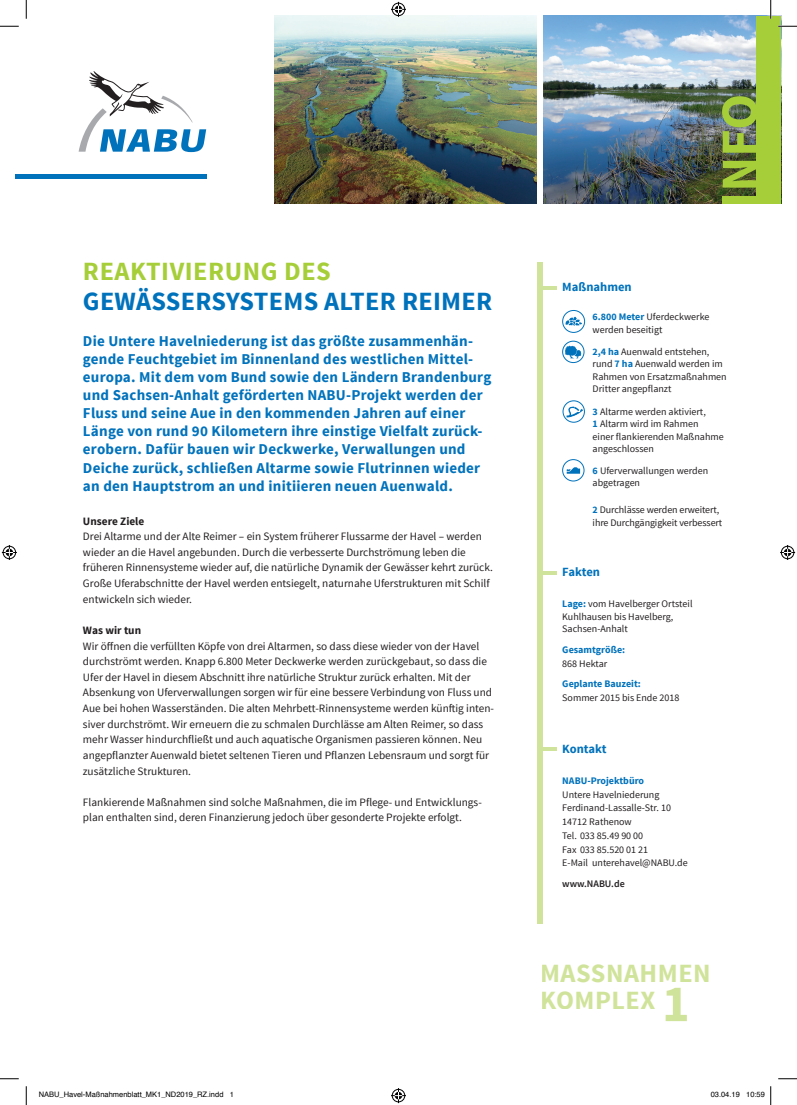
<style>
.page{position:relative;width:797px;height:1105px;background:#fff}
.page>*{position:absolute;margin:0;border:0;box-sizing:border-box;transform-origin:0 0}
.t1{font:700 52.5px "Source Sans Pro";color:#a6ce39}
.t2{font:700 26.25px "Source Sans Pro";letter-spacing:.01em;color:#0072bc}
.t3{font:700 26.25px/26.2px "Source Sans Pro";letter-spacing:.02em;color:#d0e39a}
.t4{font:700 26.25px "Source Sans Pro";letter-spacing:.02em;color:#a6ce39}
.t5{font:700 15px/18.1px "Source Sans Pro";letter-spacing:.015em;color:#0072bc}
.t6{font:700 12.5px "Source Sans Pro";color:#0072bc}
.t7{font:11.25px/15.6px "Source Sans Pro";color:#231f20}
.t8{font:700 11.25px "Source Sans Pro";color:#231f20}
.t9{font:10px/12.5px "Source Sans Pro";color:#231f20}
.t10{font:700 10px "Source Sans Pro";color:#0072bc}
.t11{font:600 10px "Source Sans Pro";color:#231f20}
.t12{font:7.5px "Helvetica";color:#000}
.s1{font-weight:700;color:#0072bc}
.s2{font-size:52.5px}
</style>
<div class="page">
<img style="left:274px;top:16px;width:482px;height:187px">
<div style="left:537px;top:16px;width:5px;height:189px;background:#fff"></div>
<div style="left:756px;top:16px;width:25px;height:187px;background:#a6ce39"></div>
<div style="left:537px;top:262px;width:5px;height:662px;background:#d0e39a"></div>
<hr style="left:542px;top:286px;width:15px;height:3px;background:#d0e39a">
<hr style="left:542px;top:571px;width:15px;height:3px;background:#d0e39a">
<hr style="left:542px;top:747px;width:15px;height:4px;background:#d0e39a">
<svg style="left:565px;top:345px;width:16px;height:14px"></svg>
<div style="left:562px;top:341px;width:22px;height:22px;border:1px solid #0072bc;border-radius:50%"></div>
<svg style="left:564px;top:406px;width:19px;height:12px"></svg>
<div style="left:562px;top:400px;width:23px;height:23px;border:1px solid #0072bc;border-radius:50%"></div>
<svg style="left:566px;top:467px;width:14px;height:7px"></svg>
<div style="left:562px;top:459px;width:22px;height:22px;border:1px solid #0072bc;border-radius:50%"></div>
<svg style="left:565px;top:317px;width:17px;height:9px"></svg>
<div style="left:562px;top:310px;width:23px;height:23px;border:1px solid #0072bc;border-radius:50%"></div>
<svg style="left:79px;top:71px;width:127px;height:81px"></svg>
<div style="left:26px;top:174px;width:180px;height:5px;background:#0072bc"></div>
<div style="left:16px;top:174px;width:12px;height:5px;background:#0072bc"></div>
<svg style="left:0;top:25px;width:19px;height:2px"></svg>
<svg style="left:778px;top:25px;width:19px;height:2px"></svg>
<svg style="left:0;top:1078px;width:19px;height:1px"></svg>
<svg style="left:778px;top:1078px;width:19px;height:1px"></svg>
<svg style="left:25px;top:0;width:2px;height:19px"></svg>
<svg style="left:25px;top:1086px;width:2px;height:19px"></svg>
<svg style="left:770px;top:0;width:1px;height:19px"></svg>
<svg style="left:391px;top:2px;width:15px;height:15px"></svg>
<svg style="left:391px;top:1088px;width:15px;height:15px"></svg>
<svg style="left:2px;top:545px;width:15px;height:15px"></svg>
<svg style="left:780px;top:545px;width:15px;height:15px"></svg>
<svg style="left:770px;top:1086px;width:1px;height:19px"></svg>
<h2 class="t4" style="left:83px;top:255px;width:249px">REAKTIVIERUNG DES</h2>
<h2 class="t2" style="left:83px;top:285px;width:411px">GEWÄSSERSYSTEMS ALTER REIMER</h2>
<p class="t5" style="left:83px;top:332px;width:410px">Die Untere Havelniederung ist das größte zusammenhän&shy;gende Feuchtgebiet im Binnenland des westlichen Mittel&shy;europa. Mit dem vom Bund sowie den Ländern Brandenburg und Sachsen-Anhalt geförderten NABU-Projekt werden der Fluss und seine Aue in den kommenden Jahren auf einer Länge von rund 90 Kilometern ihre einstige Vielfalt zurück&shy;erobern. Dafür bauen wir Deckwerke, Verwallungen und Deiche zurück, schließen Altarme sowie Flutrinnen wieder an den Hauptstrom an und initiieren neuen Auenwald.</p>
<p class="t8" style="left:83px;top:513px;width:63px">Unsere Ziele</p>
<p class="t7" style="left:83px;top:529px;width:411px">Drei Altarme und der Alte Reimer – ein System früherer Flussarme der Havel – werden wieder an die Havel angebunden. Durch die verbesserte Durchströmung leben die früheren Rinnensysteme wieder auf, die natürliche Dynamik der Gewässer kehrt zurück.<br>Große Uferabschnitte der Havel werden entsiegelt, naturnahe Uferstrukturen mit Schilf entwickeln sich wieder.</p>
<p class="t8" style="left:83px;top:623px;width:60px">Was wir tun</p>
<p class="t7" style="left:83px;top:638px;width:412px">Wir öffnen die verfüllten Köpfe von drei Altarmen, so dass diese wieder von der Havel durchströmt werden. Knapp 6.800 Meter Deckwerke werden zurückgebaut, so dass die Ufer der Havel in diesem Abschnitt ihre natürliche Struktur zurück erhalten. Mit der Absenkung von Uferverwallungen sorgen wir für eine bessere Verbindung von Fluss und Aue bei hohen Wasserständen. Die alten Mehrbett-Rinnensysteme werden künftig inten&shy;siver durchströmt. Wir erneuern die zu schmalen Durchlässe am Alten Reimer, so dass mehr Wasser hindurchfließt und auch aquatische Organismen passieren können. Neu angepflanzter Auenwald bietet seltenen Tieren und Pflanzen Lebensraum und sorgt für zusätzliche Strukturen.</p>
<p class="t7" style="left:83px;top:794px;width:400px">Flankierende Maßnahmen sind solche Maßnahmen, die im Pflege- und Entwicklungs&shy;plan enthalten sind, deren Finanzierung jedoch über gesonderte Projekte erfolgt.</p>
<p class="t6" style="left:562px;top:278px;width:71px">Maßnahmen</p>
<h1 class="t1" style="left:705px;top:207px;width:115px;rotate:-90deg">INFO</h1>
<p class="t9" style="left:592px;top:311px;width:118px"><span class="s1">6.800 Meter</span> Uferdeckwerke werden beseitigt</p>
<p class="t9" style="left:592px;top:345px;width:136px"><span class="s1">2,4 ha</span> Auenwald entstehen, rund <span class="s1">7 ha</span> Auenwald werden im<br>Rahmen von Ersatzmaßnahmen<br>Dritter angepflanzt</p>
<p class="t9" style="left:592px;top:405px;width:132px"><span class="s1">3</span> Altarme werden aktiviert,<br><span class="s1">1</span> Altarm wird im Rahmen<br>einer flankierenden Maßnahme angeschlossen</p>
<p class="t9" style="left:592px;top:464px;width:117px"><span class="s1">6</span> Uferverwallungen werden abgetragen</p>
<p class="t9" style="left:592px;top:504px;width:131px"><span class="s1">2</span> Durchlässe werden erweitert, ihre Durchgängigkeit verbessert</p>
<p class="t6" style="left:562px;top:564px;width:39px">Fakten</p>
<p class="t9" style="left:562px;top:598px;width:132px"><span class="s1">Lage:</span> vom Havelberger Ortsteil<br>Kuhlhausen bis Havelberg,<br>Sachsen-Anhalt</p>
<p class="t10" style="left:562px;top:643px;width:64px">Gesamtgröße:</p>
<p class="t9" style="left:562px;top:657px;width:47px">868 Hektar</p>
<p class="t10" style="left:562px;top:677px;width:80px">Geplante Bauzeit:</p>
<p class="t9" style="left:562px;top:692px;width:119px">Sommer 2015 bis Ende 2018</p>
<p class="t6" style="left:562px;top:740px;width:46px">Kontakt</p>
<p class="t10" style="left:562px;top:774px;width:83px">NABU-Projektbüro</p>
<p class="t9" style="left:562px;top:787px;width:127px;line-height:13.8px">Untere Havelniederung<br>Ferdinand-Lassalle-Str. 10<br>14712 Rathenow<br>Tel. 033 85.49 90 00<br>Fax 033 85.520 01 21<br>E-Mail unterehavel@NABU.de</p>
<p class="t11" style="left:562px;top:877px;width:64px">www.NABU.de</p>
<h2 class="t3" style="left:540px;top:961px;width:172px">MASSNAHMEN<br>KOMPLEX <span class="s2">1</span></h2>
<p class="t12" style="left:39px;top:1089px;width:197px">NABU_Havel-Maßnahmenblatt_MK1_ND2019_RZ.indd 1</p>
<p class="t12" style="left:710px;top:1089px;width:56px">03.04.19 10:59</p>
</div>
